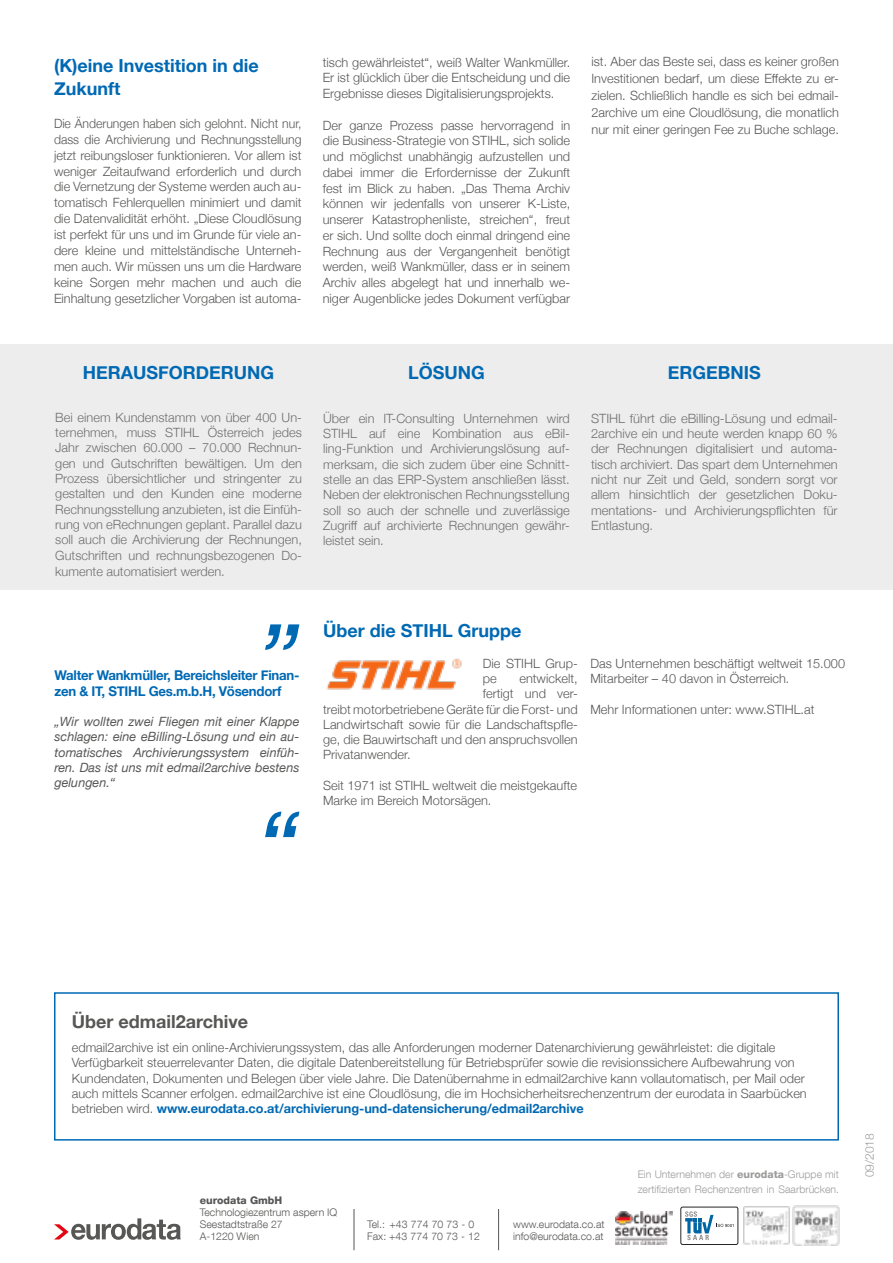
<style>
.page{position:relative;width:893px;height:1263px;background:#fff}
.page>*{position:absolute;margin:0;border:0;box-sizing:border-box;transform-origin:0 0}
.t1{font:700 18px/23.1px "Helvetica Neue";color:#0069b4}
.t2{font:700 18px "Helvetica Neue";color:#575756}
.t3{font:700 13.5px/16.2px "Helvetica Neue";letter-spacing:-.02em;color:#0069b4}
.t4{font:300 12.75px/15.8px "Helvetica Neue";color:#575756}
.t5{font:300 12.75px/15.3px "Helvetica Neue";color:#706f6f;text-align:justify}
.t6{font:300 12.75px/15.9px "Helvetica Neue";color:#575756;text-align:justify;scale:.96 1}
.t7{font:italic 12.75px/15.3px "Helvetica Neue";color:#575756;text-align:justify}
.t8{font:300 12px "Helvetica Neue";color:#9d9d9c}
.t9{font:300 10.5px/12px "Helvetica Neue LT Com";color:#575756}
.t10{font:300 10.5px/15px "Helvetica Neue LT Com";color:#9d9d9c}
.t11{font:800 10.5px "Helvetica Neue LT Com";color:#575756}
.s1{font-weight:700;color:#0069b4}
.s2{font-weight:800}
</style>
<div class="page">
<div style="left:54px;top:992px;width:785px;height:148px;border:2px solid #0069b4"></div>
<img style="left:616px;top:1211px;width:57px;height:33px">
<img style="left:744px;top:1206px;width:45px;height:39px">
<img style="left:792px;top:1205px;width:47px;height:40px">
<div style="left:0;top:344px;width:893px;height:246px;background:#ededed"></div>
<img style="left:326px;top:658px;width:136px;height:32px">
<svg style="left:265px;top:624px;width:34px;height:26px"></svg>
<svg style="left:265px;top:811px;width:34px;height:26px"></svg>
<div style="left:681px;top:1207px;width:57px;height:38px;border:1px solid #252525;border-radius:2px"></div>
<svg style="left:685px;top:1211px;width:48px;height:29px"></svg>
<svg style="left:54px;top:1218px;width:127px;height:22px"></svg>
<hr style="left:498px;top:1209px;width:1px;height:41px;background:#575756">
<hr style="left:354px;top:1209px;width:1px;height:41px;background:#575756">
<h1 class="t1" style="left:54px;top:54px;width:206px">(K)eine Investition in die<br>Zukunft</h1>
<p class="t6" style="left:54px;top:114px;width:259px">Die Änderungen haben sich gelohnt. Nicht nur, dass die Archivierung und Rechnungsstellung jetzt reibungsloser funktionieren. Vor allem ist weniger Zeitaufwand erforderlich und durch die Vernetzung der Systeme werden auch au&shy;tomatisch Fehlerquellen minimiert und damit die Datenvalidität erhöht. „Diese Cloudlösung ist perfekt für uns und im Grunde für viele an&shy;dere kleine und mittelständische Unterneh&shy;men auch. Wir müssen uns um die Hardware keine Sorgen mehr machen und auch die Einhaltung gesetzlicher Vorgaben ist automa-</p>
<p class="t4" style="left:323px;top:53px;width:249px;text-align:justify">tisch gewährleistet“, weiß Walter Wankmüller.<br>Er ist glücklich über die Entscheidung und die Ergebnisse dieses Digitalisierungsprojekts.</p>
<p class="t4" style="left:323px;top:116px;width:249px;text-align:justify">Der ganze Prozess passe hervorragend in die Business-Strategie von STIHL, sich solide und möglichst unabhängig aufzustellen und dabei immer die Erfordernisse der Zukunft fest im Blick zu haben. „Das Thema Archiv können wir jedenfalls von unserer K-Liste, unserer Katastrophenliste, streichen“, freut er sich. Und sollte doch einmal dringend eine Rechnung aus der Vergangenheit benötigt werden, weiß Wankmüller, dass er in seinem Archiv alles abgelegt hat und innerhalb we&shy;niger Augenblicke jedes Dokument verfügbar</p>
<p class="t4" style="left:591px;top:53px;width:249px;line-height:17px;text-align:justify">ist. Aber das Beste sei, dass es keiner großen Investitionen bedarf, um diese Effekte zu er&shy;zielen. Schließlich handle es sich bei edmail-2archive um eine Cloudlösung, die monatlich nur mit einer geringen Fee zu Buche schlage.</p>
<h1 class="t1" style="left:83px;top:361px;width:193px">HERAUSFORDERUNG</h1>
<p class="t5" style="left:55px;top:409px;width:248px">Bei einem Kundenstamm von über 400 Un&shy;ternehmen, muss STIHL Österreich jedes Jahr zwischen 60.000 – 70.000 Rechnun&shy;gen und Gutschriften bewältigen. Um den Prozess übersichtlicher und stringenter zu gestalten und den Kunden eine moderne Rechnungsstellung anzubieten, ist die Einfüh&shy;rung von eRechnungen geplant. Parallel dazu soll auch die Archivierung der Rechnungen, Gutschriften und rechnungsbezogenen Do&shy;kumente automatisiert werden.</p>
<p class="t3" style="left:54px;top:668px;width:246px">Walter Wankmüller, Bereichsleiter Finan&shy;zen &amp; IT, STIHL Ges.m.b.H, Vösendorf</p>
<p class="t7" style="left:54px;top:715px;width:246px">„Wir wollten zwei Fliegen mit einer Klappe schlagen: eine eBilling-Lösung und ein au&shy;tomatisches Archivierungssystem einfüh&shy;ren. Das ist uns mit edmail2archive bestens gelungen.“</p>
<h1 class="t1" style="left:408px;top:361px;width:78px">LÖSUNG</h1>
<p class="t5" style="left:323px;top:410px;width:248px">Über ein IT-Consulting Unternehmen wird STIHL auf eine Kombination aus eBil&shy;ling-Funktion und Archivierungslösung auf&shy;merksam, die sich zudem über eine Schnitt&shy;stelle an das ERP-System anschließen lässt.<br>Neben der elektronischen Rechnungsstellung soll so auch der schnelle und zuverlässige Zugriff auf archivierte Rechnungen gewähr&shy;leistet sein.</p>
<h1 class="t1" style="left:668px;top:361px;width:94px">ERGEBNIS</h1>
<p class="t5" style="left:591px;top:410px;width:248px">STIHL führt die eBilling-Lösung und edmail-2archive ein und heute werden knapp 60 % der Rechnungen digitalisiert und automa&shy;tisch archiviert. Das spart dem Unternehmen nicht nur Zeit und Geld, sondern sorgt vor allem hinsichtlich der gesetzlichen Doku&shy;mentations- und Archivierungspflichten für Entlastung.</p>
<h1 class="t1" style="left:323px;top:619px;width:200px">Über die STIHL Gruppe</h1>
<p class="t4" style="left:483px;top:654px;width:96px;line-height:15.3px">Die STIHL Grup&shy;pe</p>
<p class="t4" style="left:519px;top:669px;width:60px">entwickelt,</p>
<p class="t4" style="left:483px;top:685px;width:96px">fertigt und ver-</p>
<p class="t4" style="left:323px;top:700px;width:256px">treibt motorbetriebene Geräte für die Forst- und</p>
<p class="t4" style="left:323px;top:715px;width:256px">Landwirtschaft sowie für die Landschaftspfle-</p>
<p class="t4" style="left:323px;top:731px;width:256px">ge, die Bauwirtschaft und den anspruchsvollen</p>
<p class="t4" style="left:323px;top:746px;width:89px">Privatanwender.</p>
<p class="t4" style="left:323px;top:777px;width:255px;line-height:15.3px">Seit 1971 ist STIHL weltweit die meistgekaufte<br>Marke im Bereich Motorsägen.</p>
<p class="t4" style="left:590px;top:654px;width:256px;line-height:15.3px">Das Unternehmen beschäftigt weltweit 15.000<br>Mitarbeiter – 40 davon in Österreich.</p>
<p class="t4" style="left:590px;top:700px;width:225px">Mehr Informationen unter: www.STIHL.at</p>
<h1 class="t2" style="left:72px;top:1008px;width:178px">Über edmail2archive</h1>
<p class="t4" style="left:72px;top:1039px;width:736px;line-height:15.3px">edmail2archive ist ein online-Archivierungssystem, das alle Anforderungen moderner Datenarchivierung gewährleistet: die digitale Verfügbarkeit steuerrelevanter Daten, die digitale Datenbereitstellung für Betriebsprüfer sowie die revisionssichere Aufbewahrung von Kundendaten, Dokumenten und Belegen über viele Jahre. Die Datenübernahme in edmail2archive kann vollautomatisch, per Mail oder auch mittels Scanner erfolgen. edmail2archive ist eine Cloudlösung, die im Hochsicherheitsrechenzentrum der eurodata in Saarbücken betrieben wird. <span class="s1">www.eurodata.co.at/archivierung-und-datensicherung/edmail2archive</span></p>
<p class="t11" style="left:200px;top:1194px;width:84px">eurodata GmbH</p>
<p class="t9" style="left:200px;top:1206px;width:139px">Technologiezentrum aspern IQ<br>Seestadtstraße 27<br>A-1220 Wien</p>
<p class="t9" style="left:367px;top:1218px;width:114px">Tel.: +43 774 70 73 - 0<br>Fax: +43 774 70 73 - 12</p>
<p class="t9" style="left:513px;top:1218px;width:93px">www.eurodata.co.at info@eurodata.co.at</p>
<p class="t10" style="left:638px;top:1167px;width:203px">Ein Unternehmen der <span class="s2">eurodata</span>-Gruppe mit zertifizierten Rechenzentren in Saarbrücken.</p>
<p class="t8" style="left:860px;top:1177px;width:46px;rotate:-90deg">09/2018</p>
</div>
